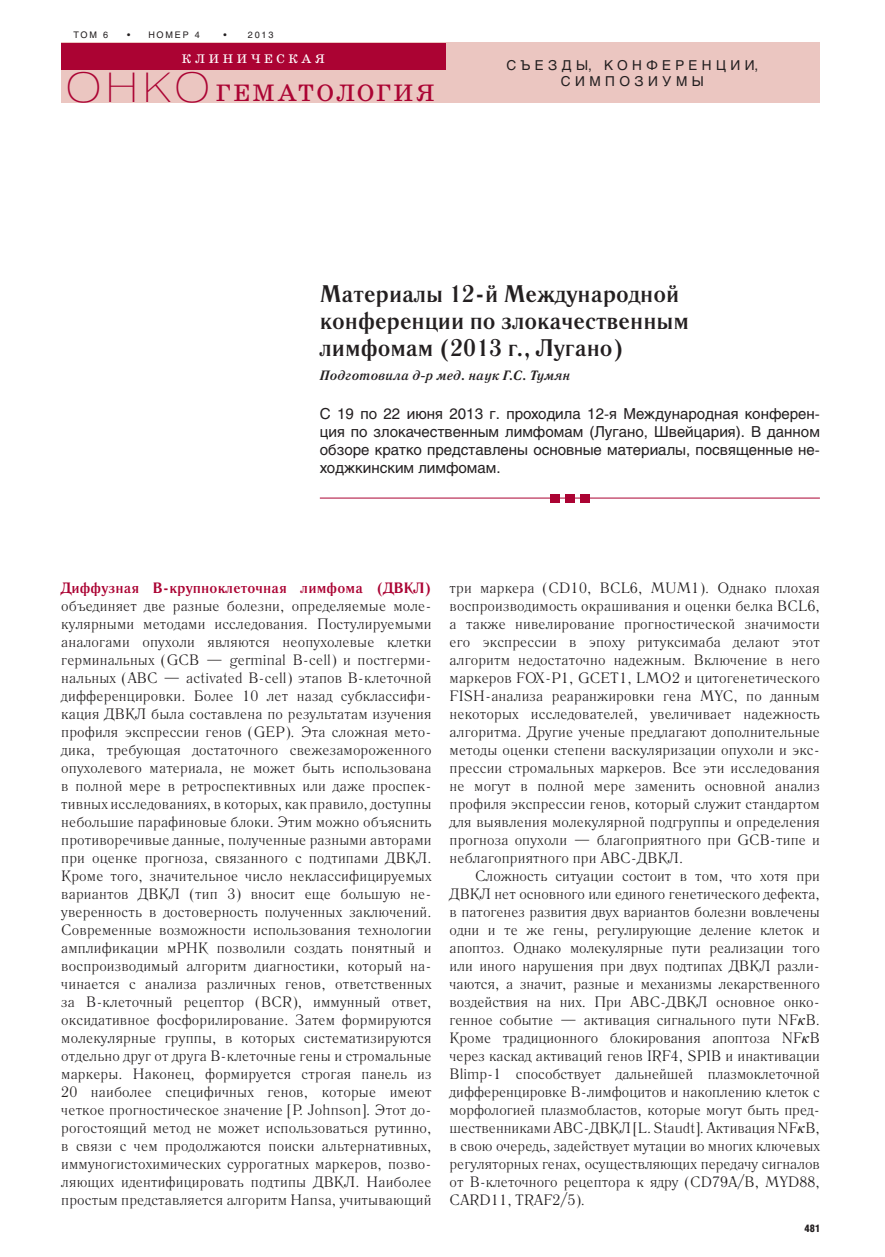
<style>
.page{position:relative;width:885px;height:1257px;background:#fff}
.page>*{position:absolute;margin:0;border:0;box-sizing:border-box;transform-origin:0 0}
.t1{font:24.15px "School";letter-spacing:.105em;color:#ab0333}
.t2{font:700 24px/27px "Literaturnaya C";color:#231f20}
.t3{font:15px/18px "Literaturnaya C";letter-spacing:.01em;color:#231f20;text-align:justify}
.t4{font:15px/18px "Helios";color:#231f20;text-align:justify}
.t5{font:700 15px "Literaturnaya C";letter-spacing:.01em;color:#ab0333}
.t6{font:italic 700 13.5px "Literaturnaya C";color:#231f20}
.t7{font:13.5px/16.2px "Helios";letter-spacing:.325em;color:#231f20;text-align:center}
.t8{font:12.6px "School";letter-spacing:.285em;color:#fff}
.t9{font:900 10.5px "Helios Cond";color:#231f20}
.t10{font:9px "Helios";letter-spacing:.2em;color:#231f20}
.s1{font-family:"Helios Ext";font-weight:100;font-size:40.5px}
</style>
<div class="page">
<div style="left:445px;top:43px;width:375px;height:60px;background:#ebc6c1"></div>
<div style="left:61px;top:43px;width:384px;height:60px;background:#ebc6c1"></div>
<div style="left:61px;top:43px;width:384px;height:27px;background:#ab0333"></div>
<hr style="left:320px;top:498px;width:500px;height:1px;background:#ab0333">
<div style="left:550px;top:494px;width:9px;height:8px;background:#ab0333"></div>
<div style="left:565px;top:494px;width:9px;height:8px;background:#ab0333"></div>
<div style="left:580px;top:494px;width:9px;height:8px;background:#ab0333"></div>
<p class="t10" style="left:73px;top:31px;width:36px">ТОМ 6</p>
<p class="t10" style="left:127px;top:31px;width:74px">• НОМЕР 4</p>
<p class="t10" style="left:223px;top:31px;width:52px">• 2013</p>
<p class="t8" style="left:182px;top:51px;width:144px">КЛИНИЧЕСКАЯ</p>
<h1 class="t1" style="left:66px;top:79px;width:370px"><span class="s1">ОНКО</span> ГЕМАТОЛОГИЯ</h1>
<p class="t7" style="left:506px;top:58px;width:253px">СЪЕЗДЫ, КОНФЕРЕНЦИИ,<br>СИМПОЗИУМЫ</p>
<h2 class="t2" style="left:320px;top:283px;width:371px">Материалы 12-й Международной конференции по злокачественным лимфомам (2013 г., Лугано)</h2>
<p class="t6" style="left:320px;top:370px;width:252px">Подготовила д-р мед. наук Г.С. Тумян</p>
<p class="t4" style="left:320px;top:406px;width:501px">С 19 по 22 июня 2013 г. проходила 12-я Международная конферен&shy;ция по злокачественным лимфомам (Лугано, Швейцария). В данном обзоре кратко представлены основные материалы, посвященные не&shy;ходжкинским лимфомам.</p>
<p class="t5" style="left:61px;top:582px;width:372px">Диффузная В-крупноклеточная лимфома (ДВКЛ)</p>
<p class="t3" style="left:61px;top:598px;width:372px">объединяет две разные болезни, определяемые моле&shy;кулярными методами исследования. Постулируемыми аналогами опухоли являются неопухолевые клетки герминальных (GCB — germinal B-cell) и постгерми&shy;нальных (АВС — activated B-cell) этапов В-клеточной дифференцировки. Более 10 лет назад субклассифи&shy;кация ДВКЛ была составлена по результатам изучения профиля экспрессии генов (GEP). Эта сложная мето&shy;дика, требующая достаточного свежезамороженного опухолевого материала, не может быть использована в полной мере в ретроспективных или даже проспек&shy;тивных исследованиях, в которых, как правило, доступны небольшие парафиновые блоки. Этим можно объяснить противоречивые данные, полученные разными авторами при оценке прогноза, связанного с подтипами ДВКЛ.<br>Кроме того, значительное число неклассифицируемых вариантов ДВКЛ (тип 3) вносит еще большую не&shy;уверенность в достоверность полученных заключений.<br>Современные возможности использования технологии амплификации мРНК позволили создать понятный и воспроизводимый алгоритм диагностики, который на&shy;чинается с анализа различных генов, ответственных за В-клеточный рецептор (BCR), иммунный ответ, оксидативное фосфорилирование. Затем формируются молекулярные группы, в которых систематизируются отдельно друг от друга В-клеточные гены и стромальные маркеры. Наконец, формируется строгая панель из 20 наиболее специфичных генов, которые имеют четкое прогностическое значение [P. Johnson]. Этот до&shy;рогостоящий метод не может использоваться рутинно, в связи с чем продолжаются поиски альтернативных, иммуногистохимических суррогатных маркеров, позво&shy;ляющих идентифицировать подтипы ДВКЛ. Наиболее простым представляется алгоритм Hansa, учитывающий</p>
<p class="t3" style="left:449px;top:580px;width:372px">три маркера (CD10, BCL6, MUM1). Однако плохая воспроизводимость окрашивания и оценки белка BCL6, а также нивелирование прогностической значимости его экспрессии в эпоху ритуксимаба делают этот алгоритм недостаточно надежным. Включение в него маркеров FOX-P1, GCET1, LMO2 и цитогенетического FISH-анализа реаранжировки гена MYC, по данным некоторых исследователей, увеличивает надежность алгоритма. Другие ученые предлагают дополнительные методы оценки степени васкуляризации опухоли и экс&shy;прессии стромальных маркеров. Все эти исследования не могут в полной мере заменить основной анализ профиля экспрессии генов, который служит стандартом для выявления молекулярной подгруппы и определения прогноза опухоли — благоприятного при GCB-типе и неблагоприятного при АВС-ДВКЛ.</p>
<p class="t3" style="left:449px;top:868px;width:372px;text-indent:26px">Сложность ситуации состоит в том, что хотя при ДВКЛ нет основного или единого генетического дефекта, в патогенез развития двух вариантов болезни вовлечены одни и те же гены, регулирующие деление клеток и апоптоз. Однако молекулярные пути реализации того или иного нарушения при двух подтипах ДВКЛ разли&shy;чаются, а значит, разные и механизмы лекарственного воздействия на них. При АВС-ДВКЛ основное онко&shy;генное событие — активация сигнального пути NF B.<br>Кроме традиционного блокирования апоптоза NF B через каскад активаций генов IRF4, SPIB и инактивации Blimp-1 способствует дальнейшей плазмоклеточной дифференцировке В-лимфоцитов и накоплению клеток с морфологией плазмобластов, которые могут быть пред&shy;шественниками АВС-ДВКЛ [L. Staudt]. Активация NF B, в свою очередь, задействует мутации во многих ключевых регуляторных генах, осуществляющих передачу сигналов от В-клеточного рецептора к ядру (CD79A/B, MYD88, CARD11, TRAF2/5).</p>
<p class="t9" style="left:804px;top:1224px;width:17px">481</p>
</div>
